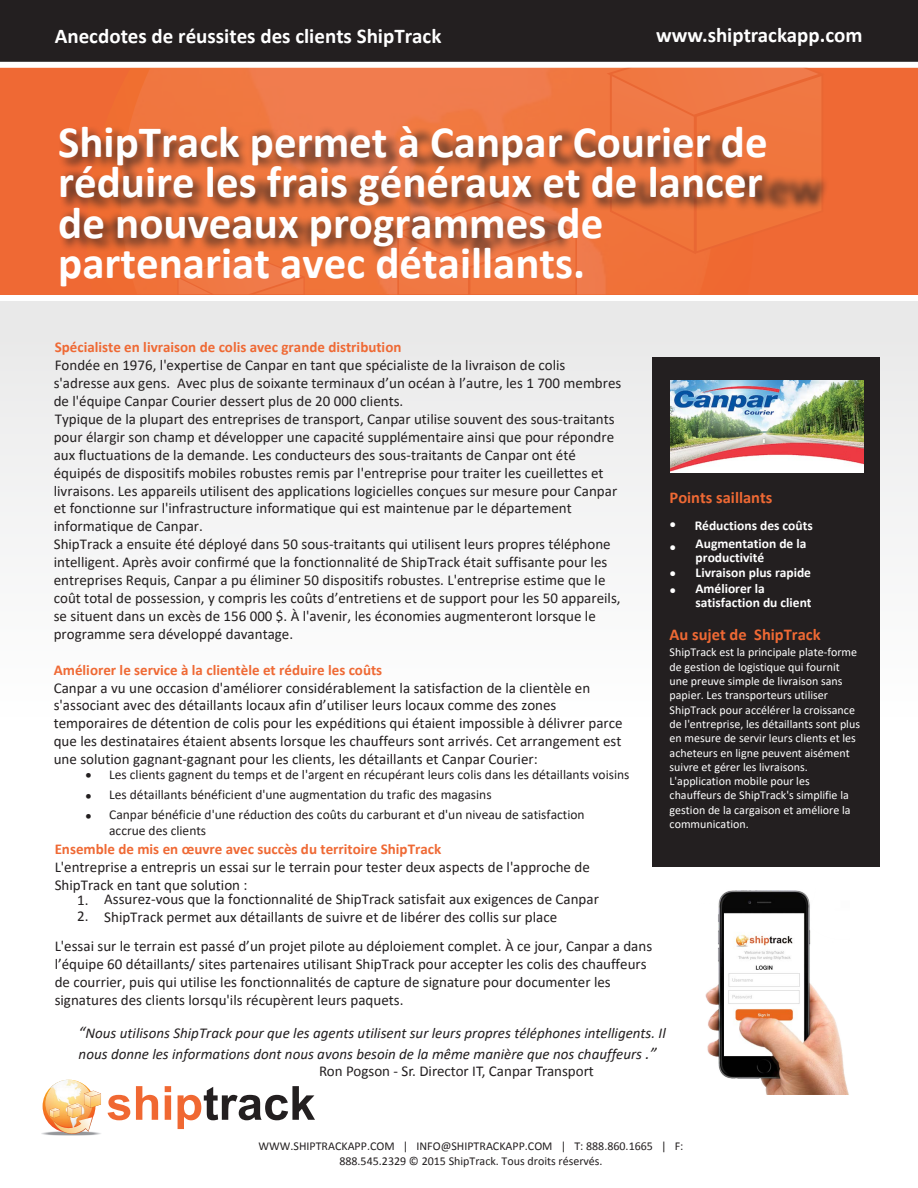
<style>
.page{position:relative;width:918px;height:1188px;background:#fff}
.page>*{position:absolute;margin:0;border:0;box-sizing:border-box;transform-origin:0 0}
.t1{font:700 45px/40.5px "Calibri";color:#fff}
.t2{font:700 21px "Calibri";color:#fff}
.t3{font:700 16.5px "Calibri";color:#ef6934}
.t4{font:15px/17.9px "Calibri";color:#231f20}
.t5{font:italic 15px/21.6px "Calibri";color:#231f20}
.t6{font:13.5px/16.2px "Calibri";color:#231f20}
.t7{font:700 13.5px/13.5px "Calibri";color:#fff}
.t8{font:12px/14.2px "Calibri";color:#fff}
.t9{font:12px/14.4px "Calibri";color:#231f20;text-align:center}
.s1{font-weight:700;color:#ef6934}
.s2{font-size:15px}
.s3{font-size:16.5px}
</style>
<div class="page">
<div style="left:1px;top:302px;width:916px;height:473px;background:#f4f4f5"></div>
<div style="left:0;top:60px;width:918px;height:234px;background:#ef6934"></div>
<div style="left:0;top:0;width:918px;height:66px;background:#231f20"></div>
<img style="left:41px;top:1132px;width:8px;height:3px">
<svg style="left:43px;top:1080px;width:52px;height:53px"></svg>
<img style="left:45px;top:1080px;width:47px;height:47px;border-radius:24px">
<svg style="left:49px;top:1080px;width:52px;height:56px"></svg>
<svg style="left:108px;top:1095px;width:22px;height:25px"></svg>
<svg style="left:136px;top:1086px;width:22px;height:34px"></svg>
<svg style="left:165px;top:1086px;width:6px;height:34px"></svg>
<svg style="left:178px;top:1086px;width:137px;height:43px"></svg>
<div style="left:511px;top:25px;width:353px;height:39px;border:2px solid #231f20"></div>
<div style="left:653px;top:357px;width:227px;height:510px;background:#231f20"></div>
<div style="left:0;top:62px;width:918px;height:6px;background:#fff"></div>
<img style="left:705px;top:890px;width:144px;height:204px">
<img style="left:670px;top:380px;width:194px;height:92px">
<img style="left:130px;top:68px;width:477px;height:226px">
<div style="left:607px;top:68px;width:214px;height:57px;background:#f07844"></div>
<div style="left:395px;top:260px;width:183px;height:34px;background:#f07740"></div>
<svg style="left:175px;top:260px;width:130px;height:34px"></svg>
<div style="left:58px;top:125px;width:771px;height:135px;background:#231f20;opacity:.75"></div>
<p class="t2" style="left:55px;top:21px;width:388px">Anecdotes de réussites des clients ShipTrack</p>
<p class="t2" style="left:656px;top:20px;width:208px">www.shiptrackapp.com</p>
<p class="t1" style="left:58px;top:121px;width:711px">ShipTrack permet à Canpar Courier de réduire les frais généraux et de lancer de nouveaux programmes de partenariat avec détaillants.</p>
<p class="t4" style="left:54px;top:338px;width:569px"><span class="s1">Spécialiste en livraison de colis avec grande distribution<br></span>Fondée en 1976, l'expertise de Canpar en tant que spécialiste de la livraison de colis s'adresse aux gens. Avec plus de soixante terminaux d’un océan à l’autre, les 1 700 membres de l'équipe Canpar Courier dessert plus de 20 000 clients.<br>Typique de la plupart des entreprises de transport, Canpar utilise souvent des sous-traitants pour élargir son champ et développer une capacité supplémentaire ainsi que pour répondre aux fluctuations de la demande. Les conducteurs des sous-traitants de Canpar ont été équipés de dispositifs mobiles robustes remis par l'entreprise pour traiter les cueillettes et livraisons. Les appareils utilisent des applications logicielles conçues sur mesure pour Canpar et fonctionne sur l'infrastructure informatique qui est maintenue par le département informatique de Canpar.<br>ShipTrack a ensuite été déployé dans 50 sous-traitants qui utilisent leurs propres téléphone intelligent. Après avoir confirmé que la fonctionnalité de ShipTrack était suffisante pour les entreprises Requis, Canpar a pu éliminer 50 dispositifs robustes. L'entreprise estime que le coût total de possession, y compris les coûts d’entretiens et de support pour les 50 appareils, se situent dans un excès de 156 000 $. À l'avenir, les économies augmenteront lorsque le programme sera développé davantage.</p>
<p class="t4" style="left:54px;top:660px;width:570px"><span class="s1">Améliorer le service à la clientèle et réduire les coûts<br></span>Canpar a vu une occasion d'améliorer considérablement la satisfaction de la clientèle en s'associant avec des détaillants locaux afin d’utiliser leurs locaux comme des zones temporaires de détention de colis pour les expéditions qui étaient impossible à délivrer parce que les destinataires étaient absents lorsque les chauffeurs sont arrivés. Cet arrangement est une solution gagnant-gagnant pour les clients, les détaillants et Canpar Courier:</p>
<p class="t6" style="left:85px;top:766px;width:546px"><span class="s2">•</span> Les clients gagnent du temps et de l'argent en récupérant leurs colis dans les détaillants voisins</p>
<p class="t6" style="left:85px;top:786px;width:408px"><span class="s2">•</span> Les détaillants bénéficient d'une augmentation du trafic des magasins</p>
<p class="t6" style="left:109px;top:806px;width:477px;text-indent:-24px"><span class="s2">•</span> Canpar bénéficie d'une réduction des coûts du carburant et d'un niveau de satisfaction accrue des clients</p>
<p class="t4" style="left:55px;top:840px;width:537px"><span class="s1">Ensemble de mis en œuvre avec succès du territoire ShipTrack<br></span>L'entreprise a entrepris un essai sur le terrain pour tester deux aspects de l'approche de<br>ShipTrack en tant que solution :</p>
<p class="t4" style="left:77px;top:890px;width:523px">1. Assurez-vous que la fonctionnalité de ShipTrack satisfait aux exigences de Canpar</p>
<p class="t4" style="left:77px;top:908px;width:481px">2. ShipTrack permet aux détaillants de suivre et de libérer des collis sur place</p>
<p class="t4" style="left:55px;top:936px;width:599px">L'essai sur le terrain est passé d’un projet pilote au déploiement complet. À ce jour, Canpar a dans l’équipe 60 détaillants/ sites partenaires utilisant ShipTrack pour accepter les colis des chauffeurs de courrier, puis qui utilise les fonctionnalités de capture de signature pour documenter les signatures des clients lorsqu'ils récupèrent leurs paquets.</p>
<p class="t3" style="left:670px;top:486px;width:104px">Points saillants</p>
<p class="t7" style="left:670px;top:518px;width:145px">• Réductions des coûts</p>
<p class="t7" style="left:696px;top:536px;width:112px;text-indent:-26px">• Augmentation de la productivité</p>
<p class="t7" style="left:670px;top:565px;width:143px">• Livraison plus rapide</p>
<p class="t7" style="left:695px;top:582px;width:118px;text-indent:-26px">• Améliorer la satisfaction du client</p>
<p class="t3" style="left:670px;top:623px;width:153px">Au sujet de ShipTrack</p>
<p class="t8" style="left:670px;top:645px;width:192px">ShipTrack est la principale plate-forme de gestion de logistique qui fournit une preuve simple de livraison sans papier. Les transporteurs utiliser ShipTrack pour accélérer la croissance de l'entreprise, les détaillants sont plus en mesure de servir leurs clients et les acheteurs en ligne peuvent aisément suivre et gérer les livraisons.<br>L'application mobile pour les chauffeurs de ShipTrack's simplifie la gestion de la cargaison et améliore la communication.</p>
<p class="t5" style="left:79px;top:1021px;width:589px"><span class="s3">“</span>Nous utilisons ShipTrack pour que les agents utilisent sur leurs propres téléphones intelligents. Il nous donne les informations dont nous avons besoin de la même manière que nos chauffeurs <span class="s3">.”</span></p>
<p class="t4" style="left:319px;top:1062px;width:276px">Ron Pogson - Sr. Director IT, Canpar Transport</p>
<p class="t9" style="left:258px;top:1139px;width:427px">WWW.SHIPTRACKAPP.COM | INFO@SHIPTRACKAPP.COM | T: 888.860.1665 | F:<br>888.545.2329 © 2015 ShipTrack. Tous droits réservés.</p>
</div>
